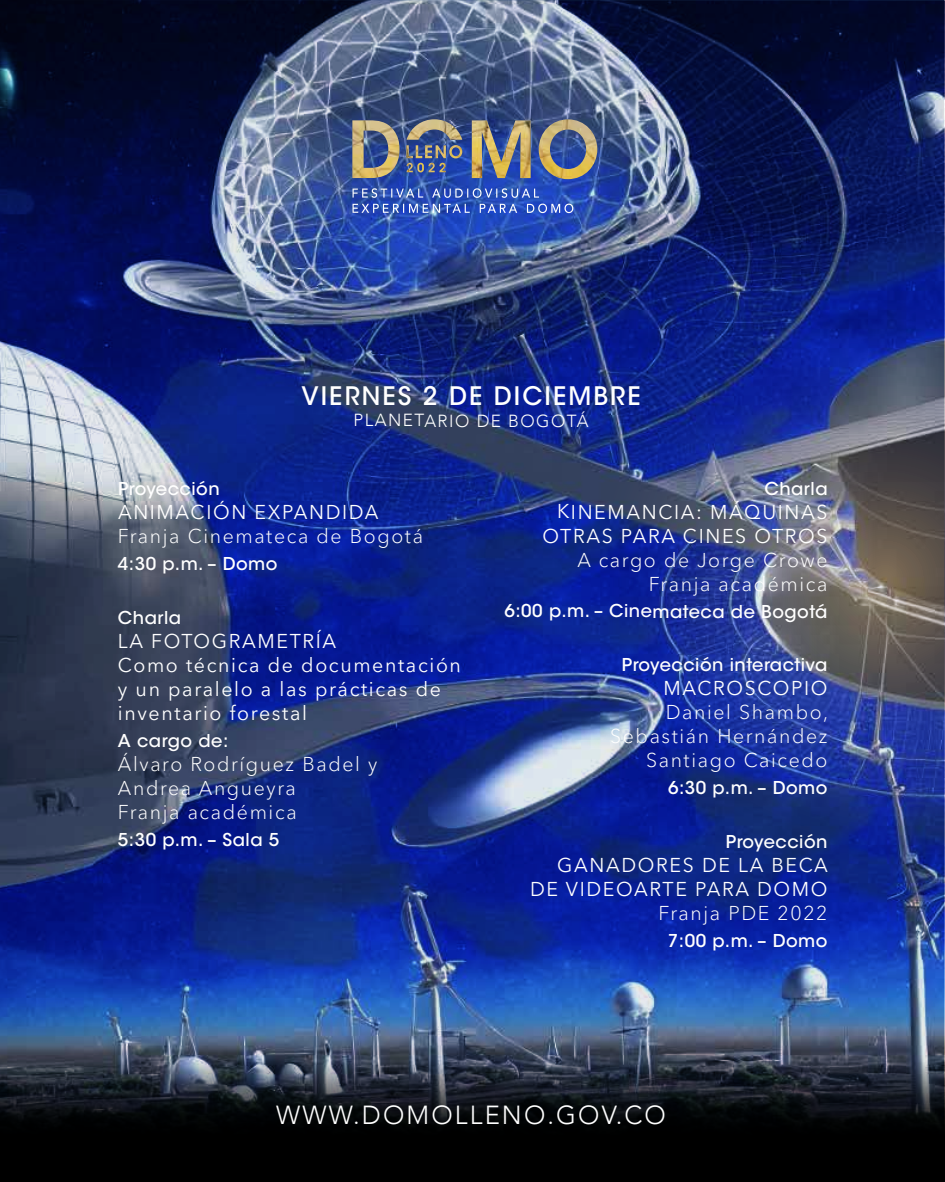
<style>
.page{position:relative;width:945px;height:1182px;background:#fff}
.page>*{position:absolute;margin:0;border:0;box-sizing:border-box;transform-origin:0 0}
.t1{font:300 26.07px "Avenir";letter-spacing:.085em;color:#fff}
.t2{font:500 25.29px "ITC Avant Garde Std";letter-spacing:.085em;color:#fff}
.t3{font:20.04px/24px "Avenir Next LT Pro";letter-spacing:.085em;color:#fff;text-align:right}
.t4{font:300 20.04px/24px "Avenir Next LT Pro";letter-spacing:.085em;color:#fff;text-align:right}
.t5{font:500 17.59px "ITC Avant Garde Std";letter-spacing:.03em;color:#fff}
.t6{font:300 17.5px "Avenir";letter-spacing:.085em;color:#fff}
</style>
<div class="page">
<img style="left:0;top:0;width:943px;height:1054px">
<svg style="left:0;top:1054px;width:945px;height:127px;background:#11151a"></svg>
<svg style="left:353px;top:188px;width:220px;height:25px;background:#496ac3"></svg>
<svg style="left:352px;top:120px;width:48px;height:58px;background:#8f8b7e"></svg>
<img style="left:472px;top:120px;width:59px;height:58px">
<svg style="left:539px;top:119px;width:58px;height:60px;background:#7c7e81"></svg>
<img style="left:406px;top:119px;width:56px;height:53px">
<p class="t2" style="left:301px;top:380px;width:341px">VIERNES 2 DE DICIEMBRE</p>
<p class="t6" style="left:354px;top:410px;width:236px">PLANETARIO DE BOGOTÁ</p>
<p class="t5" style="left:118px;top:477px;width:103px">Proyección</p>
<p class="t3" style="left:118px;top:500px;width:262px">ANIMACIÓN EXPANDIDA</p>
<p class="t4" style="left:118px;top:524px;width:307px">Franja Cinemateca de Bogotá</p>
<p class="t5" style="left:118px;top:552px;width:161px">4:30 p.m. – Domo</p>
<p class="t5" style="left:118px;top:606px;width:65px">Charla</p>
<p class="t3" style="left:118px;top:628px;width:345px;text-align:left">LA FOTOGRAMETRÍA<br>Como técnica de documentación y un paralelo a las prácticas de inventario forestal</p>
<p class="t5" style="left:118px;top:729px;width:112px">A cargo de:</p>
<p class="t4" style="left:118px;top:751px;width:261px;text-align:left">Álvaro Rodríguez Badel y<br>Andrea Angueyra<br>Franja académica</p>
<p class="t5" style="left:118px;top:828px;width:163px">5:30 p.m. – Sala 5</p>
<p class="t5" style="left:764px;top:477px;width:65px">Charla</p>
<p class="t3" style="left:543px;top:499px;width:287px">KINEMANCIA: MÁQUINAS<br>OTRAS PARA CINES OTROS</p>
<p class="t4" style="left:577px;top:547px;width:252px">A cargo de Jorge Crowe<br>Franja académica</p>
<p class="t5" style="left:505px;top:600px;width:325px">6:00 p.m. – Cinemateca de Bogotá</p>
<p class="t5" style="left:622px;top:654px;width:207px">Proyección interactiva</p>
<p class="t3" style="left:663px;top:676px;width:166px">MACROSCOPIO</p>
<p class="t4" style="left:610px;top:700px;width:219px">Daniel Shambo,<br>Sebastián Hernández<br>Santiago Caicedo</p>
<p class="t5" style="left:668px;top:777px;width:161px">6:30 p.m. – Domo</p>
<p class="t5" style="left:726px;top:830px;width:103px">Proyección</p>
<p class="t3" style="left:530px;top:853px;width:299px">GANADORES DE LA BECA<br>DE VIDEOARTE PARA DOMO</p>
<p class="t4" style="left:659px;top:901px;width:170px">Franja PDE 2022</p>
<p class="t5" style="left:668px;top:929px;width:161px">7:00 p.m. – Domo</p>
<h1 class="t1" style="left:276px;top:1099px;width:391px">WWW.DOMOLLENO.GOV.CO</h1>
</div>
